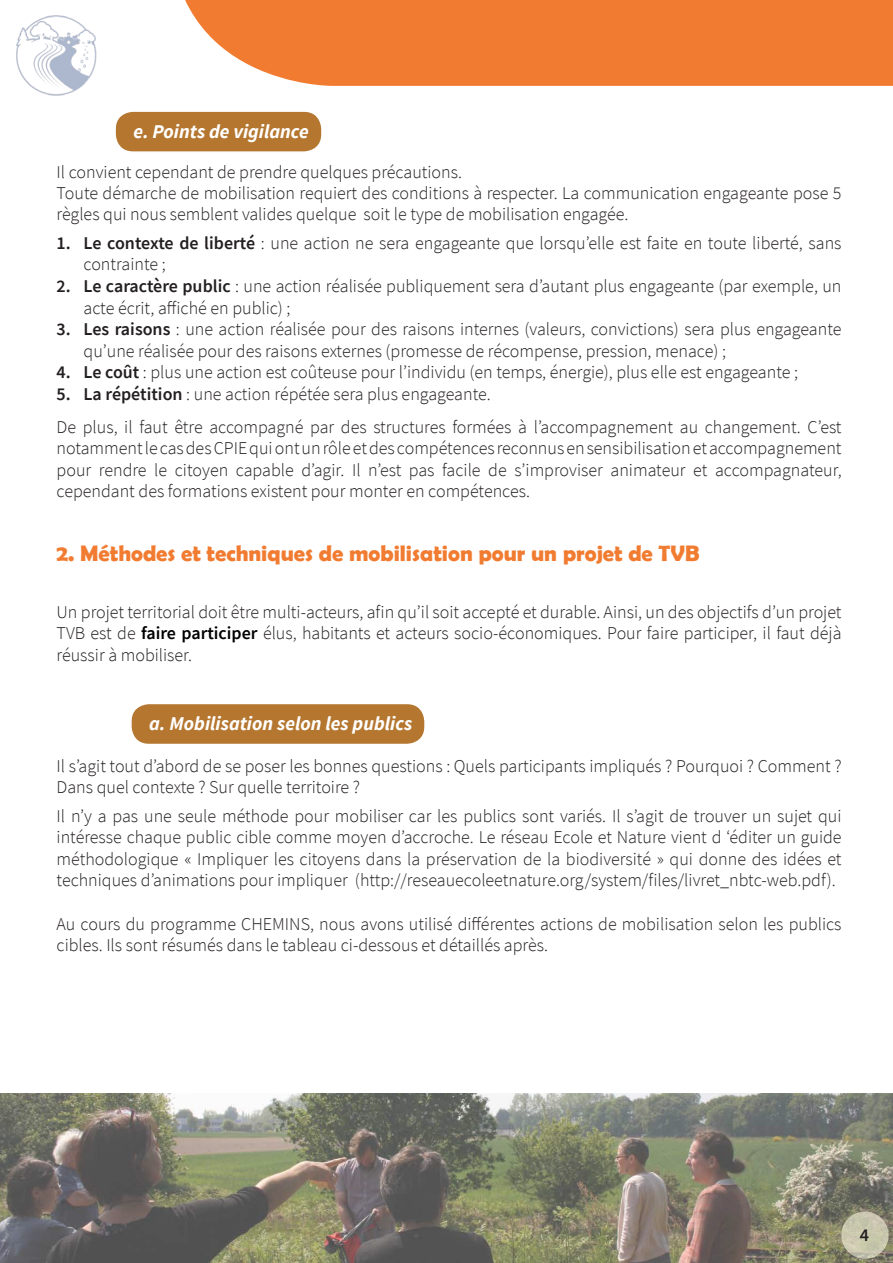
<style>
.page{position:relative;width:893px;height:1263px;background:#fff}
.page>*{position:absolute;margin:0;border:0;box-sizing:border-box;transform-origin:0 0}
.t1{font:700 22.5px "Berlin Sans FB Demi";color:#f17c31}
.t2{font:italic 700 19.5px "Source Sans Pro";color:#fff}
.t3{font:300 18px/21.6px "Source Sans Pro";color:#231f20}
.t4{font:600 18px "Source Sans Pro";color:#231f20}
.s1{font-weight:600}
.s2{font-weight:600;color:#000001}
</style>
<div class="page">
<img style="left:0;top:1093px;width:893px;height:170px">
<img style="left:841px;top:1211px;width:48px;height:48px">
<img style="left:16px;top:15px;width:81px;height:81px">
<div style="left:115px;top:111px;width:207px;height:41px;background:#b5762f;border-radius:18px"></div>
<div style="left:114px;top:110px;width:209px;height:43px;border:2px solid #fff;border-radius:18px"></div>
<svg style="left:185px;top:0;width:708px;height:86px;background:#f1843d"></svg>
<div style="left:131px;top:703px;width:294px;height:41px;background:#b5762f;border-radius:18px"></div>
<div style="left:130px;top:703px;width:296px;height:42px;border:2px solid #fff;border-radius:18px"></div>
<p class="t2" style="left:133px;top:118px;width:177px">e. Points de vigilance</p>
<p class="t3" style="left:57px;top:161px;width:407px">Il convient cependant de prendre quelques précautions.</p>
<p class="t3" style="left:57px;top:183px;width:786px;line-height:21px">Toute démarche de mobilisation requiert des conditions à respecter. La communication engageante pose 5 règles qui nous semblent valides quelque soit le type de mobilisation engagée.</p>
<p class="t3" style="left:84px;top:232px;width:759px;text-indent:-27px"><span class="s1">1. Le contexte de liberté</span> : une action ne sera engageante que lorsqu’elle est faite en toute liberté, sans contrainte ;</p>
<p class="t3" style="left:84px;top:275px;width:759px;text-indent:-27px"><span class="s1">2. Le caractère public</span> : une action réalisée publiquement sera d’autant plus engageante (par exemple, un acte écrit, affiché en public) ;</p>
<p class="t3" style="left:84px;top:318px;width:759px;text-indent:-27px"><span class="s1">3. Les raisons</span> : une action réalisée pour des raisons internes (valeurs, convictions) sera plus engageante qu’une réalisée pour des raisons externes (promesse de récompense, pression, menace) ;</p>
<p class="t3" style="left:57px;top:362px;width:743px"><span class="s1">4. Le coût</span> : plus une action est coûteuse pour l’individu (en temps, énergie), plus elle est engageante ;</p>
<p class="t3" style="left:57px;top:383px;width:436px"><span class="s1">5. La répétition</span> : une action répétée sera plus engageante.</p>
<p class="t3" style="left:57px;top:416px;width:786px;text-align:justify">De plus, il faut être accompagné par des structures formées à l’accompagnement au changement. C’est notamment le cas des CPIE qui ont un rôle et des compétences reconnus en sensibilisation et accompagnement pour rendre le citoyen capable d’agir. Il n’est pas facile de s’improviser animateur et accompagnateur, cependant des formations existent pour monter en compétences.</p>
<p class="t1" style="left:57px;top:540px;width:644px">2. Méthodes et techniques de mobilisation pour un projet de TVB</p>
<p class="t3" style="left:57px;top:601px;width:786px;text-align:justify">Un projet territorial doit être multi-acteurs, afin qu’il soit accepté et durable. Ainsi, un des objectifs d’un projet TVB est de <span class="s2">faire participer</span> élus, habitants et acteurs socio-économiques. Pour faire participer, il faut déjà réussir à mobiliser.</p>
<p class="t2" style="left:149px;top:710px;width:265px">a. Mobilisation selon les publics</p>
<p class="t3" style="left:57px;top:755px;width:786px">Il s’agit tout d’abord de se poser les bonnes questions : Quels participants impliqués ? Pourquoi ? Comment ?<br>Dans quel contexte ? Sur quelle territoire ?</p>
<p class="t3" style="left:57px;top:805px;width:787px;text-align:justify">Il n’y a pas une seule méthode pour mobiliser car les publics sont variés. Il s’agit de trouver un sujet qui intéresse chaque public cible comme moyen d’accroche. Le réseau Ecole et Nature vient d ‘éditer un guide méthodologique « Impliquer les citoyens dans la préservation de la biodiversité » qui donne des idées et techniques d’animations pour impliquer (http://reseauecoleetnature.org/system/files/livret_nbtc-web.pdf).</p>
<p class="t3" style="left:57px;top:913px;width:786px">Au cours du programme CHEMINS, nous avons utilisé différentes actions de mobilisation selon les publics cibles. Ils sont résumés dans le tableau ci-dessous et détaillés après.</p>
<p class="t4" style="left:860px;top:1223px;width:11px">4</p>
</div>
